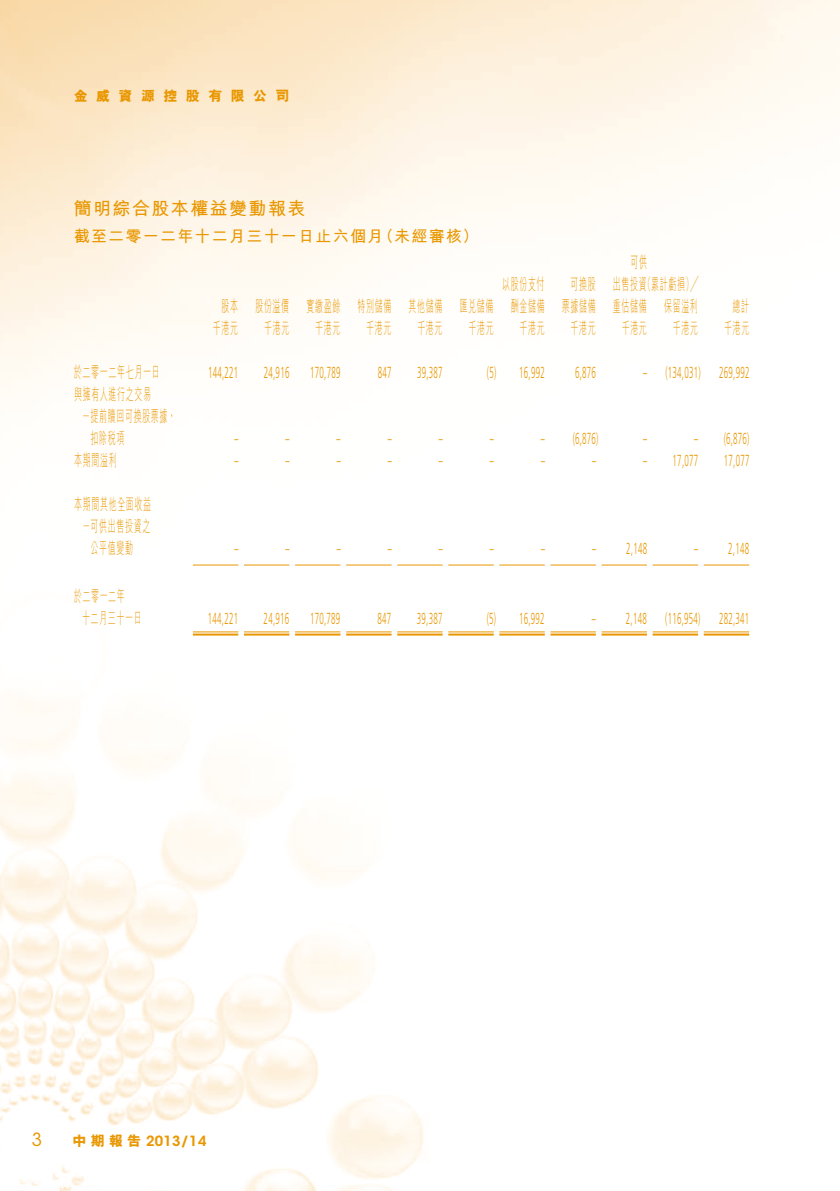
<style>
.page{position:relative;width:840px;height:1191px;background:#fff}
.page>*{position:absolute;margin:0;border:0;box-sizing:border-box;transform-origin:0 0}
.t1{font:700 18px "M Hei HK";letter-spacing:.08em;color:#e99700}
.t2{font:18px "ITC Avant Garde Std";color:#e99700}
.t3{font:300 16px "Frutiger LT Std";letter-spacing:.03em;color:#e99700;scale:.5 1}
.t4{font:300 16px/22px "M Hei HK";letter-spacing:.08em;color:#e99700;scale:.5 1}
.t5{font:700 16px "M Hei HK";letter-spacing:.08em;color:#e99700}
.t6{font:600 14px "ITC Avant Garde Std";letter-spacing:.02em;color:#e99700}
.t7{font:800 14px "M Hei HK";letter-spacing:.6em;color:#e99700}
.s1{font-family:"M Hei HK";font-weight:800}
</style>
<div class="page">
<img style="left:0;top:0;width:839px;height:1191px">
<hr style="left:193px;top:564px;width:45px;height:1px;background:#e99700">
<hr style="left:244px;top:564px;width:45px;height:1px;background:#e99700">
<hr style="left:295px;top:564px;width:45px;height:1px;background:#e99700">
<hr style="left:346px;top:564px;width:45px;height:1px;background:#e99700">
<hr style="left:397px;top:564px;width:45px;height:1px;background:#e99700">
<hr style="left:448px;top:564px;width:45px;height:1px;background:#e99700">
<hr style="left:499px;top:564px;width:45px;height:1px;background:#e99700">
<hr style="left:550px;top:564px;width:45px;height:1px;background:#e99700">
<hr style="left:601px;top:564px;width:45px;height:1px;background:#e99700">
<hr style="left:652px;top:564px;width:45px;height:1px;background:#e99700">
<hr style="left:703px;top:564px;width:45px;height:1px;background:#e99700">
<hr style="left:193px;top:631px;width:45px;height:1px;background:#e99700">
<hr style="left:193px;top:633px;width:45px;height:2px;background:#e99700">
<hr style="left:244px;top:631px;width:45px;height:1px;background:#e99700">
<hr style="left:244px;top:633px;width:45px;height:2px;background:#e99700">
<hr style="left:295px;top:631px;width:45px;height:1px;background:#e99700">
<hr style="left:295px;top:633px;width:45px;height:2px;background:#e99700">
<hr style="left:346px;top:631px;width:45px;height:1px;background:#e99700">
<hr style="left:346px;top:633px;width:45px;height:2px;background:#e99700">
<hr style="left:397px;top:631px;width:45px;height:1px;background:#e99700">
<hr style="left:397px;top:633px;width:45px;height:2px;background:#e99700">
<hr style="left:448px;top:631px;width:45px;height:1px;background:#e99700">
<hr style="left:448px;top:633px;width:45px;height:2px;background:#e99700">
<hr style="left:499px;top:631px;width:45px;height:1px;background:#e99700">
<hr style="left:499px;top:633px;width:45px;height:2px;background:#e99700">
<hr style="left:550px;top:631px;width:45px;height:1px;background:#e99700">
<hr style="left:550px;top:633px;width:45px;height:2px;background:#e99700">
<hr style="left:601px;top:631px;width:45px;height:1px;background:#e99700">
<hr style="left:601px;top:633px;width:45px;height:2px;background:#e99700">
<hr style="left:652px;top:631px;width:45px;height:1px;background:#e99700">
<hr style="left:652px;top:633px;width:45px;height:2px;background:#e99700">
<hr style="left:703px;top:631px;width:45px;height:1px;background:#e99700">
<hr style="left:703px;top:633px;width:45px;height:2px;background:#e99700">
<p class="t7" style="left:74px;top:86px;width:217px">金威資源控股有限公司</p>
<p class="t1" style="left:74px;top:195px;width:233px">簡明綜合股本權益變動報表</p>
<p class="t5" style="left:377px;top:224px;width:102px">（未經審核(</p>
<p class="t5" style="left:74px;top:224px;width:311px">截至二零一二年十二月三十一日止六個月</p>
<p class="t4" style="left:502px;top:272px;width:86px">以股份支付</p>
<p class="t4" style="left:570px;top:272px;width:52px">可換股</p>
<p class="t4" style="left:642px;top:250px;width:113px;text-indent:-13px">可供<br>（累計虧損 ╱(</p>
<p class="t4" style="left:612px;top:272px;width:69px">出售投資</p>
<p class="t4" style="left:221px;top:294px;width:35px">股本</p>
<p class="t4" style="left:255px;top:294px;width:69px">股份溢價</p>
<p class="t4" style="left:306px;top:294px;width:69px">實繳盈餘</p>
<p class="t4" style="left:357px;top:294px;width:69px">特別儲備</p>
<p class="t4" style="left:408px;top:294px;width:69px">其他儲備</p>
<p class="t4" style="left:459px;top:294px;width:69px">匯兌儲備</p>
<p class="t4" style="left:510px;top:294px;width:69px">酬金儲備</p>
<p class="t4" style="left:561px;top:294px;width:69px">票據儲備</p>
<p class="t4" style="left:612px;top:294px;width:69px">重估儲備</p>
<p class="t4" style="left:663px;top:294px;width:69px">保留溢利</p>
<p class="t4" style="left:732px;top:294px;width:35px">總計</p>
<p class="t4" style="left:213px;top:316px;width:52px">千港元</p>
<p class="t4" style="left:264px;top:316px;width:52px">千港元</p>
<p class="t4" style="left:315px;top:316px;width:52px">千港元</p>
<p class="t4" style="left:366px;top:316px;width:52px">千港元</p>
<p class="t4" style="left:417px;top:316px;width:52px">千港元</p>
<p class="t4" style="left:468px;top:316px;width:52px">千港元</p>
<p class="t4" style="left:519px;top:316px;width:52px">千港元</p>
<p class="t4" style="left:570px;top:316px;width:52px">千港元</p>
<p class="t4" style="left:621px;top:316px;width:52px">千港元</p>
<p class="t4" style="left:672px;top:316px;width:52px">千港元</p>
<p class="t4" style="left:723px;top:316px;width:52px">千港元</p>
<p class="t4" style="left:74px;top:360px;width:173px">於二零一二年七月一日</p>
<p class="t4" style="left:74px;top:382px;width:155px">與擁有人進行之交易</p>
<p class="t4" style="left:82px;top:404px;width:188px">－提前贖回可換股票據，</p>
<p class="t3" style="left:208px;top:363px;width:62px">144,221</p>
<p class="t3" style="left:264px;top:363px;width:53px">24,916</p>
<p class="t3" style="left:310px;top:363px;width:62px">170,789</p>
<p class="t3" style="left:377px;top:363px;width:29px">847</p>
<p class="t3" style="left:417px;top:363px;width:53px">39,387</p>
<p class="t3" style="left:486px;top:363px;width:20px">(5)</p>
<p class="t3" style="left:519px;top:363px;width:53px">16,992</p>
<p class="t3" style="left:574px;top:363px;width:43px">6,876</p>
<p class="t3" style="left:642px;top:363px;width:9px">–</p>
<p class="t3" style="left:665px;top:363px;width:72px">)134,031(</p>
<p class="t3" style="left:718px;top:363px;width:62px">269,992</p>
<p class="t4" style="left:90px;top:426px;width:69px">扣除稅項</p>
<p class="t3" style="left:234px;top:429px;width:9px">–</p>
<p class="t3" style="left:285px;top:429px;width:9px">–</p>
<p class="t3" style="left:336px;top:429px;width:9px">–</p>
<p class="t3" style="left:387px;top:429px;width:9px">–</p>
<p class="t3" style="left:438px;top:429px;width:9px">–</p>
<p class="t3" style="left:489px;top:429px;width:9px">–</p>
<p class="t3" style="left:540px;top:429px;width:9px">–</p>
<p class="t3" style="left:572px;top:429px;width:53px">)6,876(</p>
<p class="t3" style="left:642px;top:429px;width:9px">–</p>
<p class="t3" style="left:693px;top:429px;width:9px">–</p>
<p class="t3" style="left:723px;top:429px;width:53px">)6,876(</p>
<p class="t4" style="left:74px;top:448px;width:86px">本期間溢利</p>
<p class="t4" style="left:74px;top:492px;width:155px;text-align:center">本期間其他全面收益－可供出售投資之</p>
<p class="t3" style="left:234px;top:451px;width:9px">–</p>
<p class="t3" style="left:285px;top:451px;width:9px">–</p>
<p class="t3" style="left:336px;top:451px;width:9px">–</p>
<p class="t3" style="left:387px;top:451px;width:9px">–</p>
<p class="t3" style="left:438px;top:451px;width:9px">–</p>
<p class="t3" style="left:489px;top:451px;width:9px">–</p>
<p class="t3" style="left:540px;top:451px;width:9px">–</p>
<p class="t3" style="left:591px;top:451px;width:9px">–</p>
<p class="t3" style="left:642px;top:451px;width:9px">–</p>
<p class="t3" style="left:672px;top:451px;width:53px">17,077</p>
<p class="t3" style="left:723px;top:451px;width:53px">17,077</p>
<p class="t4" style="left:91px;top:536px;width:86px">公平值變動</p>
<p class="t4" style="left:74px;top:584px;width:104px">於二零一二年</p>
<p class="t3" style="left:234px;top:539px;width:9px">–</p>
<p class="t3" style="left:285px;top:539px;width:9px">–</p>
<p class="t3" style="left:336px;top:539px;width:9px">–</p>
<p class="t3" style="left:387px;top:539px;width:9px">–</p>
<p class="t3" style="left:438px;top:539px;width:9px">–</p>
<p class="t3" style="left:489px;top:539px;width:9px">–</p>
<p class="t3" style="left:540px;top:539px;width:9px">–</p>
<p class="t3" style="left:591px;top:539px;width:9px">–</p>
<p class="t3" style="left:626px;top:539px;width:43px">2,148</p>
<p class="t3" style="left:694px;top:539px;width:9px">–</p>
<p class="t3" style="left:727px;top:539px;width:43px">2,148</p>
<p class="t4" style="left:82px;top:606px;width:121px">十二月三十一日</p>
<p class="t3" style="left:208px;top:609px;width:62px">144,221</p>
<p class="t3" style="left:263px;top:609px;width:53px">24,916</p>
<p class="t3" style="left:310px;top:609px;width:62px">170,789</p>
<p class="t3" style="left:377px;top:609px;width:29px">847</p>
<p class="t3" style="left:416px;top:609px;width:53px">39,387</p>
<p class="t3" style="left:486px;top:609px;width:20px">(5)</p>
<p class="t3" style="left:519px;top:609px;width:53px">16,992</p>
<p class="t3" style="left:591px;top:609px;width:9px">–</p>
<p class="t3" style="left:625px;top:609px;width:43px">2,148</p>
<p class="t3" style="left:664px;top:609px;width:72px">)116,954(</p>
<p class="t3" style="left:718px;top:609px;width:62px">282,341</p>
<p class="t2" style="left:32px;top:1129px;width:12px">3</p>
<p class="t6" style="left:73px;top:1131px;width:135px"><span class="s1">中期報告</span> 2013/14</p>
</div>
